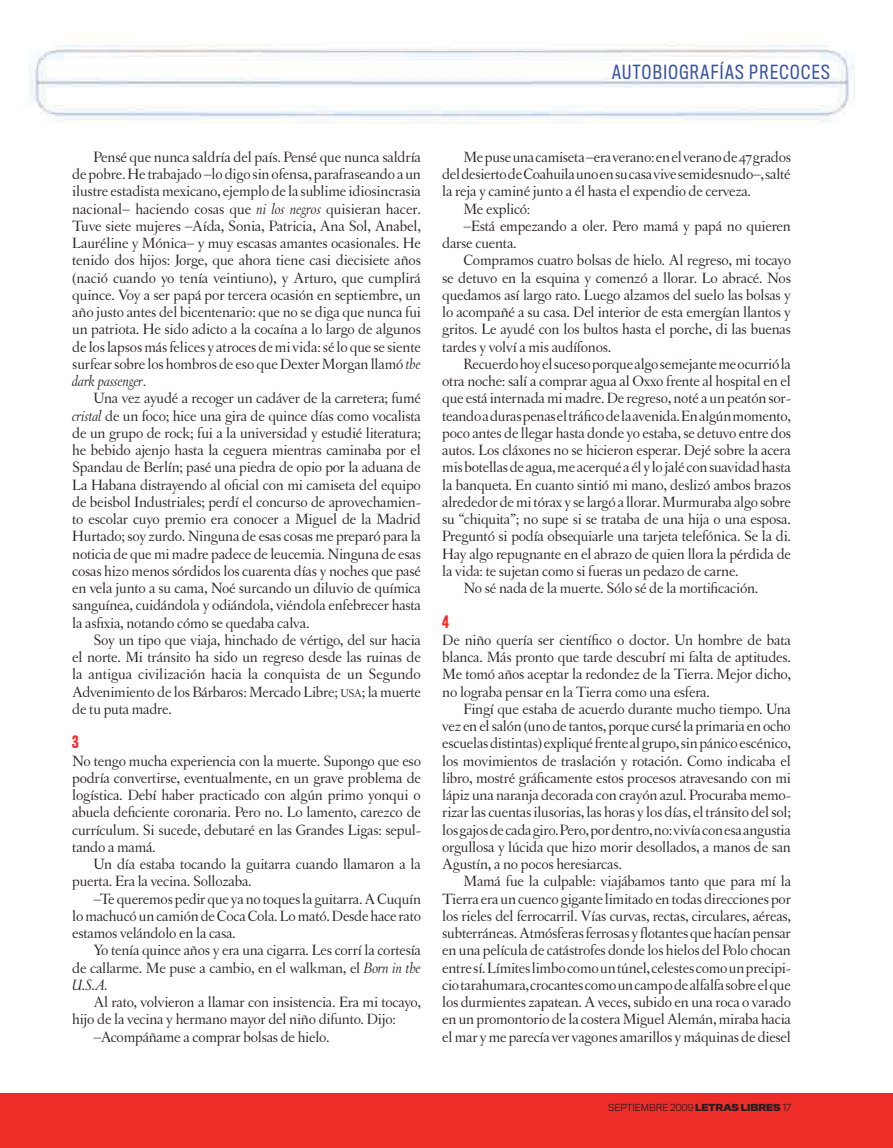
<style>
.page{position:relative;width:893px;height:1148px;background:#fff}
.page>*{position:absolute;margin:0;border:0;box-sizing:border-box;transform-origin:0 0}
.t1{font:18px "Titling Gothic FB Cond";letter-spacing:.08em;color:#3952a3}
.t2{font:15.75px/17.2px "Letras Oldstyle";letter-spacing:-.015em;color:#231f20;text-align:justify}
.t3{font:500 15.75px "Titling Gothic FB Comp";color:#ee2d29}
.t4{font:300 9px "Titling Gothic FB Normal";color:#231f20}
.s1{font-style:italic}
.s2{font-size:11.85px}
.s3{font-weight:700}
</style>
<div class="page">
<img style="left:28px;top:45px;width:827px;height:78px">
<div style="left:0;top:1093px;width:893px;height:55px;background:#ee2d29"></div>
<p class="t1" style="left:612px;top:61px;width:219px">AUTOBIOGRAFÍAS PRECOCES</p>
<p class="t2" style="left:72px;top:148px;width:350px;text-indent:21px">Pensé que nunca saldría del país. Pensé que nunca saldría de pobre. He trabajado –lo digo sin ofensa, parafraseando a un ilustre estadista mexicano, ejemplo de la sublime idiosincrasia nacional– haciendo cosas que <span class="s1">ni los negros</span> quisieran hacer.<br>Tuve siete mujeres –Aída, Sonia, Patricia, Ana Sol, Anabel, Lauréline y Mónica– y muy escasas amantes ocasionales. He tenido dos hijos: Jorge, que ahora tiene casi diecisiete años (nació cuando yo tenía veintiuno), y Arturo, que cumplirá quince. Voy a ser papá por tercera ocasión en septiembre, un año justo antes del bicentenario: que no se diga que nunca fui un patriota. He sido adicto a la cocaína a lo largo de algunos de los lapsos más felices y atroces de mi vida: sé lo que se siente surfear sobre los hombros de eso que Dexter Morgan llamó <span class="s1">the dark passenger</span>.</p>
<p class="t2" style="left:72px;top:390px;width:350px;text-indent:21px">Una vez ayudé a recoger un cadáver de la carretera; fumé <span class="s1">cristal</span> de un foco; hice una gira de quince días como vocalista de un grupo de rock; fui a la universidad y estudié literatura; he bebido ajenjo hasta la ceguera mientras caminaba por el Spandau de Berlín; pasé una piedra de opio por la aduana de La Habana distrayendo al oficial con mi camiseta del equipo de beisbol Industriales; perdí el concurso de aprovechamien&shy;to escolar cuyo premio era conocer a Miguel de la Madrid Hurtado; soy zurdo. Ninguna de esas cosas me preparó para la noticia de que mi madre padece de leucemia. Ninguna de esas cosas hizo menos sórdidos los cuarenta días y noches que pasé en vela junto a su cama, Noé surcando un diluvio de química sanguínea, cuidándola y odiándola, viéndola enfebrecer hasta la asfixia, notando cómo se quedaba calva.</p>
<p class="t2" style="left:72px;top:631px;width:350px;text-indent:21px">Soy un tipo que viaja, hinchado de vértigo, del sur hacia el norte. Mi tránsito ha sido un regreso desde las ruinas de la antigua civilización hacia la conquista de un Segundo Advenimiento de los Bárbaros: Mercado Libre; <span class="s2">USA</span>; la muerte de tu puta madre.</p>
<p class="t3" style="left:72px;top:733px;width:8px">3</p>
<p class="t2" style="left:72px;top:752px;width:350px">No tengo mucha experiencia con la muerte. Supongo que eso podría convertirse, eventualmente, en un grave problema de logística. Debí haber practicado con algún primo yonqui o abuela deficiente coronaria. Pero no. Lo lamento, carezco de currículum. Si sucede, debutaré en las Grandes Ligas: sepul&shy;tando a mamá.</p>
<p class="t2" style="left:72px;top:855px;width:350px;text-indent:21px">Un día estaba tocando la guitarra cuando llamaron a la puerta. Era la vecina. Sollozaba.</p>
<p class="t2" style="left:72px;top:890px;width:350px;text-indent:21px">–Te queremos pedir que ya no toques la guitarra. A Cuquín lo machucó un camión de Coca Cola. Lo mató. Desde hace rato estamos velándolo en la casa.</p>
<p class="t2" style="left:72px;top:942px;width:350px;text-indent:21px">Yo tenía quince años y era una cigarra. Les corrí la cortesía de callarme. Me puse a cambio, en el walkman, el <span class="s1">Born in the U.S.A.</span></p>
<p class="t2" style="left:94px;top:993px;width:329px">Al rato, volvieron a llamar con insistencia. Era mi tocayo,</p>
<p class="t2" style="left:72px;top:1011px;width:325px">hijo de la vecina y hermano mayor del niño difunto. Dijo:</p>
<p class="t2" style="left:94px;top:1028px;width:238px">–Acompáñame a comprar bolsas de hielo.</p>
<p class="t2" style="left:463px;top:148px;width:329px">Me puse una camiseta –era verano: en el verano de 47 grados</p>
<p class="t2" style="left:442px;top:165px;width:350px">del desierto de Coahuila uno en su casa vive semidesnudo–, salté</p>
<p class="t2" style="left:442px;top:183px;width:310px">la reja y caminé junto a él hasta el expendio de cerveza.</p>
<p class="t2" style="left:463px;top:200px;width:68px">Me explicó:</p>
<p class="t2" style="left:463px;top:217px;width:329px">–Está empezando a oler. Pero mamá y papá no quieren</p>
<p class="t2" style="left:442px;top:234px;width:76px">darse cuenta.</p>
<p class="t2" style="left:463px;top:252px;width:329px">Compramos cuatro bolsas de hielo. Al regreso, mi tocayo</p>
<p class="t2" style="left:442px;top:269px;width:350px">se detuvo en la esquina y comenzó a llorar. Lo abracé. Nos</p>
<p class="t2" style="left:442px;top:286px;width:350px">quedamos así largo rato. Luego alzamos del suelo las bolsas y</p>
<p class="t2" style="left:442px;top:303px;width:350px">lo acompañé a su casa. Del interior de esta emergían llantos y</p>
<p class="t2" style="left:442px;top:321px;width:350px">gritos. Le ayudé con los bultos hasta el porche, di las buenas</p>
<p class="t2" style="left:442px;top:338px;width:171px">tardes y volví a mis audífonos.</p>
<p class="t2" style="left:463px;top:355px;width:329px">Recuerdo hoy el suceso porque algo semejante me ocurrió la</p>
<p class="t2" style="left:442px;top:372px;width:350px">otra noche: salí a comprar agua al Oxxo frente al hospital en el</p>
<p class="t2" style="left:442px;top:390px;width:350px">que está internada mi madre. De regreso, noté a un peatón sor-</p>
<p class="t2" style="left:442px;top:407px;width:350px">teando a duras penas el tráfico de la avenida. En algún momento,</p>
<p class="t2" style="left:442px;top:424px;width:350px">poco antes de llegar hasta donde yo estaba, se detuvo entre dos</p>
<p class="t2" style="left:442px;top:441px;width:350px">autos. Los cláxones no se hicieron esperar. Dejé sobre la acera</p>
<p class="t2" style="left:442px;top:459px;width:350px">mis botellas de agua, me acerqué a él y lo jalé con suavidad hasta</p>
<p class="t2" style="left:442px;top:476px;width:350px">la banqueta. En cuanto sintió mi mano, deslizó ambos brazos</p>
<p class="t2" style="left:442px;top:493px;width:350px">alrededor de mi tórax y se largó a llorar. Murmuraba algo sobre</p>
<p class="t2" style="left:442px;top:510px;width:350px">su “chiquita”; no supe si se trataba de una hija o una esposa.</p>
<p class="t2" style="left:442px;top:528px;width:350px">Preguntó si podía obsequiarle una tarjeta telefónica. Se la di.</p>
<p class="t2" style="left:442px;top:545px;width:350px">Hay algo repugnante en el abrazo de quien llora la pérdida de</p>
<p class="t2" style="left:442px;top:562px;width:298px">la vida: te sujetan como si fueras un pedazo de carne.</p>
<p class="t2" style="left:463px;top:579px;width:296px">No sé nada de la muerte. Sólo sé de la mortificación.</p>
<p class="t3" style="left:442px;top:612px;width:8px">4</p>
<p class="t2" style="left:442px;top:631px;width:350px">De niño quería ser científico o doctor. Un hombre de bata blanca. Más pronto que tarde descubrí mi falta de aptitudes.<br>Me tomó años aceptar la redondez de la Tierra. Mejor dicho, no lograba pensar en la Tierra como una esfera.</p>
<p class="t2" style="left:442px;top:700px;width:350px;text-indent:21px">Fingí que estaba de acuerdo durante mucho tiempo. Una vez en el salón (uno de tantos, porque cursé la primaria en ocho escuelas distintas) expliqué frente al grupo, sin pánico escénico, los movimientos de traslación y rotación. Como indicaba el libro, mostré gráficamente estos procesos atravesando con mi lápiz una naranja decorada con crayón azul. Procuraba memo&shy;rizar las cuentas ilusorias, las horas y los días, el tránsito del sol; los gajos de cada giro. Pero, por dentro, no: vivía con esa angustia orgullosa y lúcida que hizo morir desollados, a manos de san Agustín, a no pocos heresiarcas.</p>
<p class="t2" style="left:442px;top:873px;width:350px;text-indent:21px">Mamá fue la culpable: viajábamos tanto que para mí la Tierra era un cuenco gigante limitado en todas direcciones por los rieles del ferrocarril. Vías curvas, rectas, circulares, aéreas, subterráneas. Atmósferas ferrosas y flotantes que hacían pensar en una película de catástrofes donde los hielos del Polo chocan entre sí. Límites limbo como un túnel, celestes como un precipi&shy;cio tarahumara, crocantes como un campo de alfalfa sobre el que los durmientes zapatean. A veces, subido en una roca o varado en un promontorio de la costera Miguel Alemán, miraba hacia el mar y me parecía ver vagones amarillos y máquinas de diesel</p>
<p class="t4" style="left:608px;top:1102px;width:184px">SEPTIEMBRE 2009 <span class="s3">LETRAS LIBRES</span> 17</p>
</div>
